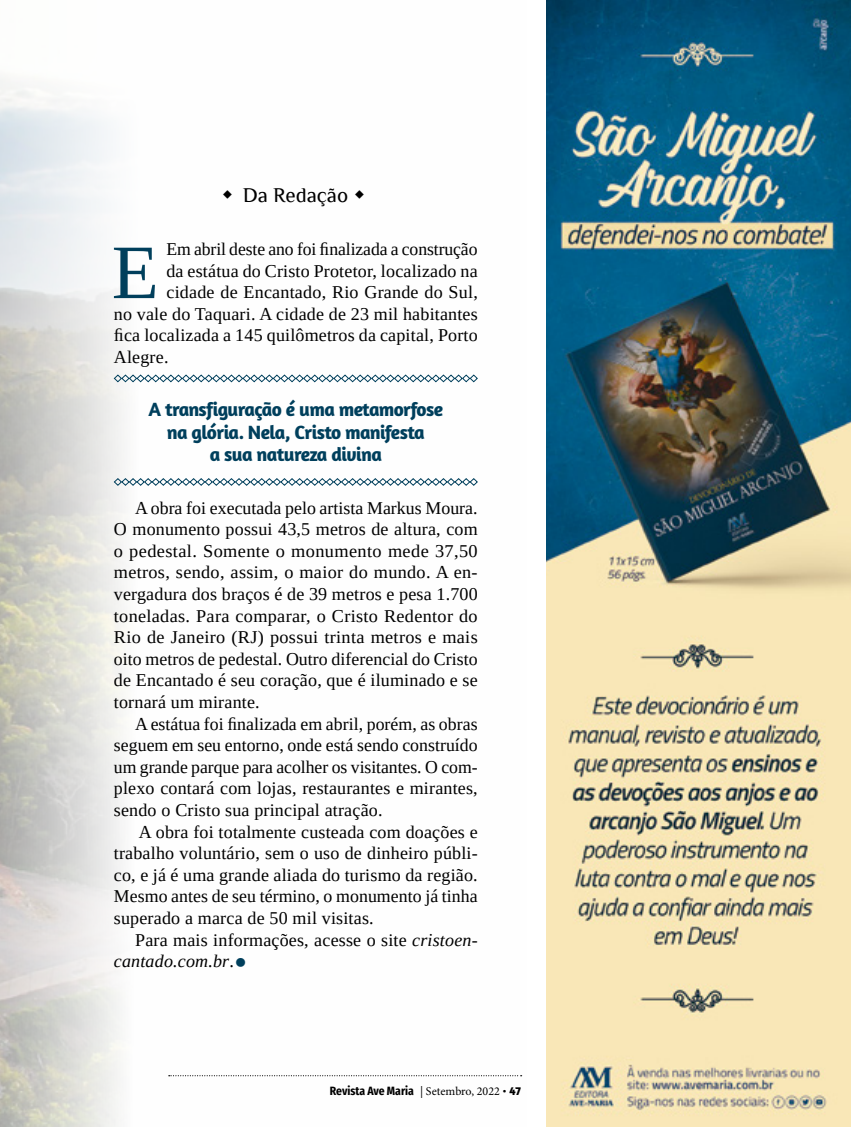
<style>
.page{position:relative;width:851px;height:1127px;background:#fff}
.page>*{position:absolute;margin:0;border:0;box-sizing:border-box;transform-origin:0 0}
.t1{font:76.95px "Tinos";color:#003f5c}
.t2{font:21px "Philosopher";color:#000}
.t3{font:700 19.5px/22.5px "Amaranth";letter-spacing:-.03em;color:#003f5c;text-align:center}
.t4{font:18px/21.6px "Tinos";letter-spacing:.01em;color:#000;text-align:justify}
.t5{font:700 12px "Fira Sans Condensed";color:#000}
.s1{font-style:italic}
.s2{font-size:37.5px;color:#003f5c}
.s3{font-family:"Minion Pro";font-weight:400}
.s4{font-family:"Amaranth"}
</style>
<div class="page">
<img style="left:0;top:78px;width:523px;height:1049px">
<svg style="left:113px;top:374px;width:365px;height:9px"></svg>
<svg style="left:113px;top:478px;width:365px;height:8px"></svg>
<img style="left:546px;top:0;width:304px;height:1127px">
<svg style="left:169px;top:1075px;width:352px;height:1px"></svg>
<svg style="left:223px;top:189px;width:9px;height:9px"></svg>
<svg style="left:355px;top:189px;width:9px;height:9px"></svg>
<p class="t2" style="left:243px;top:184px;width:107px">Da Redação</p>
<h1 class="t1" style="left:112px;top:223px;width:49px">E</h1>
<p class="t4" style="left:166px;top:238px;width:312px">Em abril deste ano foi finalizada a construção</p>
<p class="t4" style="left:166px;top:260px;width:313px">da estátua do Cristo Protetor, localizado na</p>
<p class="t4" style="left:166px;top:281px;width:313px">cidade de Encantado, Rio Grande do Sul,</p>
<p class="t4" style="left:114px;top:303px;width:365px">no vale do Taquari. A cidade de 23 mil habitantes</p>
<p class="t4" style="left:114px;top:324px;width:365px">fica localizada a 145 quilômetros da capital, Porto</p>
<p class="t4" style="left:114px;top:346px;width:56px">Alegre.</p>
<p class="t3" style="left:148px;top:398px;width:296px">A transfiguração é uma metamorfose na glória. Nela, Cristo manifesta<br>a sua natureza divina</p>
<p class="t4" style="left:114px;top:497px;width:365px;text-indent:21px">A obra foi executada pelo artista Markus Moura.<br>O monumento possui 43,5 metros de altura, com o pedestal. Somente o monumento mede 37,50 metros, sendo, assim, o maior do mundo. A en&shy;vergadura dos braços é de 39 metros e pesa 1.700 toneladas. Para comparar, o Cristo Redentor do Rio de Janeiro (RJ) possui trinta metros e mais oito metros de pedestal. Outro diferencial do Cristo de Encantado é seu coração, que é iluminado e se tornará um mirante.</p>
<p class="t4" style="left:114px;top:713px;width:365px;text-indent:21px">A estátua foi finalizada em abril, porém, as obras seguem em seu entorno, onde está sendo construído um grande parque para acolher os visitantes. O com&shy;plexo contará com lojas, restaurantes e mirantes, sendo o Cristo sua principal atração.</p>
<p class="t4" style="left:114px;top:821px;width:365px;text-indent:25px">A obra foi totalmente custeada com doações e trabalho voluntário, sem o uso de dinheiro públi&shy;co, e já é uma grande aliada do turismo da região.<br>Mesmo antes de seu término, o monumento já tinha superado a marca de 50 mil visitas.</p>
<p class="t4" style="left:114px;top:929px;width:365px;text-indent:21px">Para mais informações, acesse o site <span class="s1">cristoen&shy;cantado.com.br</span>.<span class="s2">•</span></p>
<p class="t5" style="left:330px;top:1080px;width:193px">Revista Ave Maria <span class="s3">| Setembro, 2022</span> <span class="s4">• 47</span></p>
</div>
